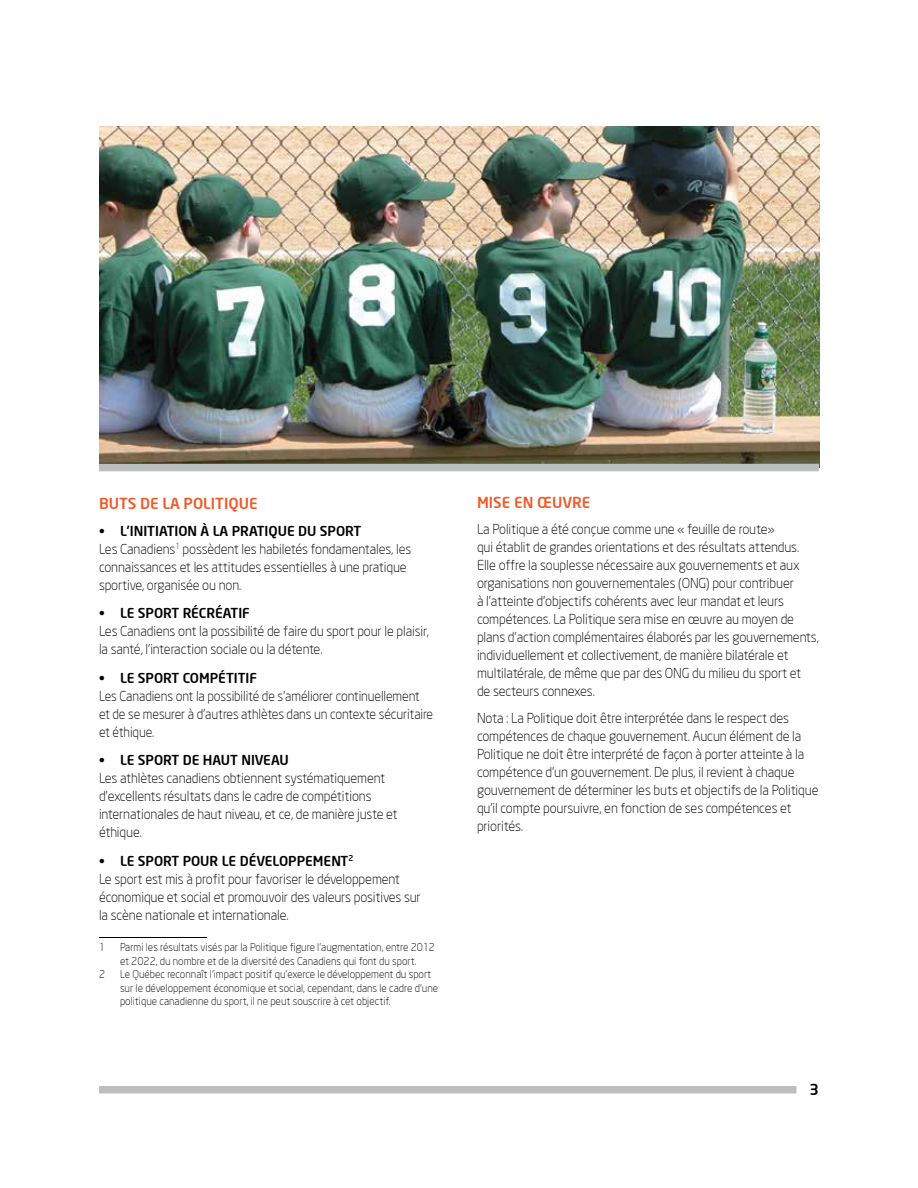
<style>
.page{position:relative;width:918px;height:1188px;background:#fff}
.page>*{position:absolute;margin:0;border:0;box-sizing:border-box;transform-origin:0 0}
.t1{font:500 15px "Neo Sans Two";color:#f15a29}
.t2{font:500 15px "Neo Sans Two";color:#000}
.t3{font:300 13.5px/18px "Neo Sans Two";letter-spacing:-.01em;color:#000}
.t4{font:300 13.5px/18px "Neo Sans Two";letter-spacing:-.01em;color:#000;scale:.96 1}
.t5{font:500 13.5px "Neo Sans Two";color:#000}
.t6{font:300 10.5px/13.5px "Neo Sans Two";color:#000}
.s1{font-weight:500}
</style>
<div class="page">
<div style="left:99px;top:1086px;width:697px;height:8px;background:#bcbec0"></div>
<img style="left:99px;top:126px;width:720px;height:338px">
<div style="left:99px;top:464px;width:720px;height:7px;background:#bcbec0"></div>
<hr style="left:99px;top:937px;width:108px;height:1px;background:#000">
<p class="t1" style="left:99px;top:494px;width:111px">BUTS DE LA POLITI</p>
<p class="t1" style="left:228px;top:494px;width:29px">QUE</p>
<p class="t3" style="left:99px;top:522px;width:314px"><span class="s1">• L’INITIATION À LA PRATIQUE DU SPORT<br></span>Les Canadiens<sup>1</sup> possèdent les habiletés fondamentales, les connaissances et les attitudes essentielles à une pratique sportive, organisée ou non.</p>
<p class="t5" style="left:99px;top:605px;width:153px">• LE SPORT RÉCRÉATIF</p>
<p class="t3" style="left:99px;top:622px;width:332px">Les Canadiens ont la possibilité de faire du sport pour le plaisir, la santé, l’interaction sociale ou la détente.</p>
<p class="t5" style="left:99px;top:669px;width:160px">• LE SPORT COMPÉTITIF</p>
<p class="t4" style="left:99px;top:687px;width:350px">Les Canadiens ont la possibilité de s’améliorer continuellement et de se mesurer à d’autres athlètes dans un contexte sécuritaire et éthique.</p>
<p class="t5" style="left:99px;top:752px;width:191px">• LE SPORT DE HAUT NIVEAU</p>
<p class="t3" style="left:99px;top:769px;width:300px">Les athlètes canadiens obtiennent systématiquement d’excellents résultats dans le cadre de compétitions internationales de haut niveau, et ce, de manière juste et éthique.</p>
<p class="t3" style="left:99px;top:852px;width:323px"><span class="s1">• LE SPORT POUR LE DÉVELOPPEMENT</span><sup>2<br></sup>Le sport est mis à profit pour favoriser le développement économique et social et promouvoir des valeurs positives sur la scène nationale et internationale.</p>
<p class="t6" style="left:99px;top:940px;width:8px">1</p>
<p class="t6" style="left:120px;top:940px;width:316px">Parmi les résultats visés par la Politique figure l’augmentation, entre 2012 et 2022, du nombre et de la diversité des Canadiens qui font du sport.</p>
<p class="t6" style="left:99px;top:967px;width:8px">2</p>
<p class="t6" style="left:120px;top:967px;width:320px">Le Québec reconnaît l’impact positif qu’exerce le développement du sport sur le développement économique et social, cependant, dans le cadre d’une politique canadienne du sport, il ne peut souscrire à cet objectif.</p>
<p class="t1" style="left:477px;top:493px;width:20px">MISE</p>
<p class="t1" style="left:514px;top:493px;width:59px">EN ŒUVRE</p>
<p class="t3" style="left:477px;top:520px;width:343px">La Politique a été conçue comme une « feuille de route»<br>qui établit de grandes orientations et des résultats attendus.<br>Elle offre la souplesse nécessaire aux gouvernements et aux organisations non gouvernementales (ONG) pour contribuer<br>à l’atteinte d’objectifs cohérents avec leur mandat et leurs compétences. La Politique sera mise en œuvre au moyen de plans d’action complémentaires élaborés par les gouvernements, individuellement et collectivement, de manière bilatérale et multilatérale, de même que par des ONG du milieu du sport et<br>de secteurs connexes.</p>
<p class="t3" style="left:477px;top:709px;width:343px">Nota : La Politique doit être interprétée dans le respect des compétences de chaque gouvernement. Aucun élément de la Politique ne doit être interprété de façon à porter atteinte à la compétence d’un gouvernement. De plus, il revient à chaque gouvernement de déterminer les buts et objectifs de la Politique qu’il compte poursuivre, en fonction de ses compétences et priorités.</p>
<p class="t2" style="left:810px;top:1080px;width:11px">3</p>
</div>
